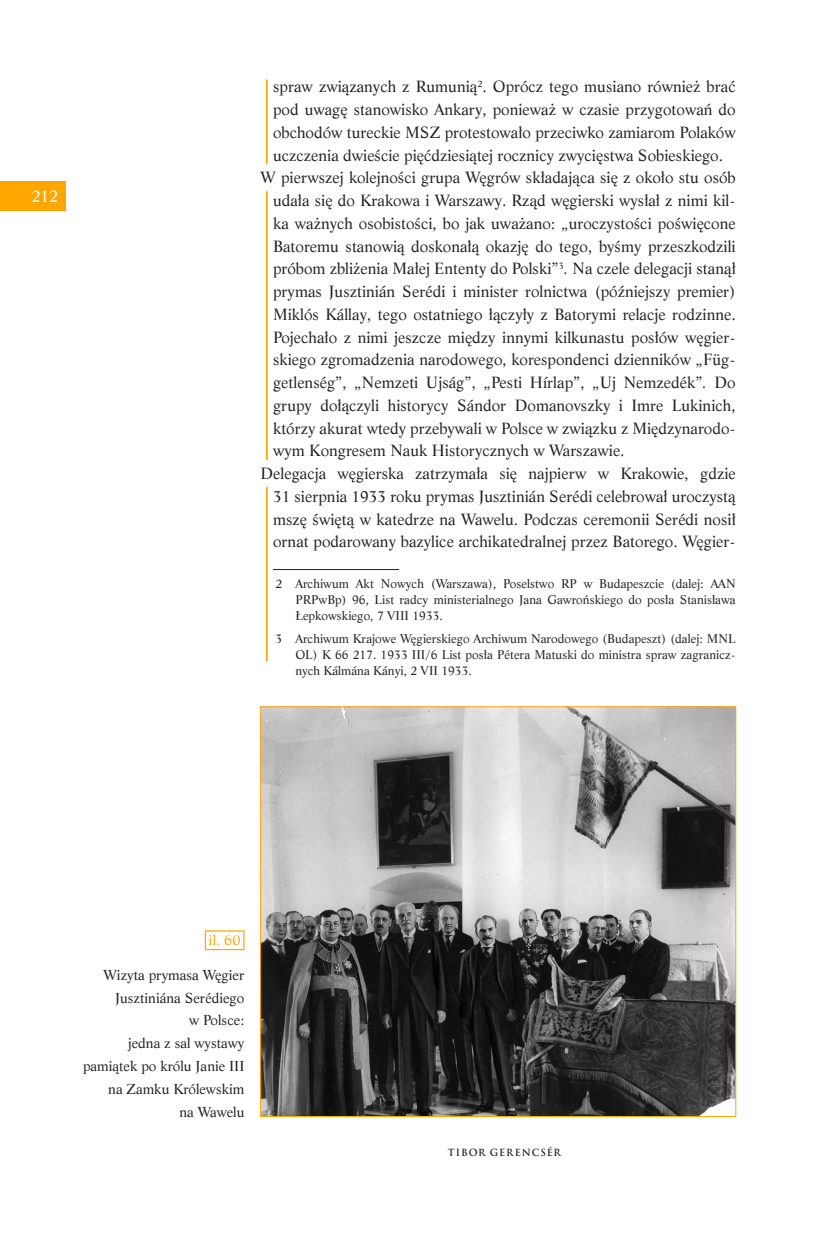
<style>
.page{position:relative;width:840px;height:1239px;background:#fff}
.page>*{position:absolute;margin:0;border:0;box-sizing:border-box;transform-origin:0 0}
.t1{font:16.62px "Life EU";color:#fff}
.t2{font:15.75px "Life EU";color:#231f20}
.t3{font:14px/22.8px "Life EU";color:#231f20;text-align:right}
.t4{font:14px "Life EU";color:#ffa700;scale:1.05 1}
.t5{font:12.25px/15.8px "Life EU";color:#231f20;text-align:justify}
.t6{font:700 9.62px "Trajan Pro";letter-spacing:.085em;color:#231f20}
.s1{font-style:italic}
</style>
<div class="page">
<div style="left:0;top:181px;width:66px;height:30px;background:#ffa700"></div>
<hr style="left:266px;top:79px;width:2px;height:582px;background:#ffa700">
<hr style="left:273px;top:569px;width:126px;height:1px;background:#231f20">
<img style="left:262px;top:708px;width:472px;height:406px">
<div style="left:205px;top:930px;width:39px;height:20px;background:#fff;border:1px solid #ffa700"></div>
<p class="t1" style="left:32px;top:185px;width:28px">212</p>
<p class="t2" style="left:273px;top:76px;width:464px">spraw związanych z Rumunią<sup>2</sup>. Oprócz tego musiano również brać</p>
<p class="t2" style="left:273px;top:99px;width:464px">pod uwagę stanowisko Ankary, ponieważ w czasie przygotowań do</p>
<p class="t2" style="left:273px;top:121px;width:464px">obchodów tureckie MSZ protestowało przeciwko zamiarom Polaków</p>
<p class="t2" style="left:273px;top:144px;width:451px">uczczenia dwieście pięćdziesiątej rocznicy zwycięstwa Sobieskiego.</p>
<p class="t2" style="left:261px;top:167px;width:476px">W pierwszej kolejności grupa Węgrów składająca się z około stu osób</p>
<p class="t2" style="left:273px;top:190px;width:464px">udała się do Krakowa i Warszawy. Rząd węgierski wysłał z nimi kil-</p>
<p class="t2" style="left:273px;top:212px;width:464px">ka ważnych osobistości, bo jak uważano: „uroczystości poświęcone</p>
<p class="t2" style="left:273px;top:235px;width:464px">Batoremu stanowią doskonałą okazję do tego, byśmy przeszkodzili</p>
<p class="t2" style="left:273px;top:258px;width:464px">próbom zbliżenia Małej Ententy do Polski”<sup>3</sup><span class="s1">.</span> Na czele delegacji stanął</p>
<p class="t2" style="left:273px;top:281px;width:464px">prymas Jusztinián Serédi i minister rolnictwa (późniejszy premier)</p>
<p class="t2" style="left:273px;top:303px;width:464px">Miklós Kállay, tego ostatniego łączyły z Batorymi relacje rodzinne.</p>
<p class="t2" style="left:273px;top:326px;width:464px">Pojechało z nimi jeszcze między innymi kilkunastu posłów węgier-</p>
<p class="t2" style="left:273px;top:349px;width:464px">skiego zgromadzenia narodowego, korespondenci dzienników „Füg-</p>
<p class="t2" style="left:273px;top:372px;width:464px">getlenség”, „Nemzeti Ujság”, „Pesti Hírlap”, „Uj Nemzedék”<span class="s1">.</span> Do</p>
<p class="t2" style="left:273px;top:394px;width:464px">grupy dołączyli historycy Sándor Domanovszky i Imre Lukinich,</p>
<p class="t2" style="left:273px;top:417px;width:464px">którzy akurat wtedy przebywali w Polsce w związku z Międzynarodo-</p>
<p class="t2" style="left:273px;top:440px;width:353px">wym Kongresem Nauk Historycznych w Warszawie.</p>
<p class="t2" style="left:261px;top:463px;width:476px">Delegacja węgierska zatrzymała się najpierw w Krakowie, gdzie</p>
<p class="t2" style="left:273px;top:485px;width:464px">31 sierpnia 1933 roku prymas Jusztinián Serédi celebrował uroczystą</p>
<p class="t2" style="left:273px;top:508px;width:464px">mszę świętą w katedrze na Wawelu. Podczas ceremonii Serédi nosił</p>
<p class="t2" style="left:273px;top:531px;width:464px">ornat podarowany bazylice archikatedralnej przez Batorego. Węgier-</p>
<p class="t5" style="left:295px;top:576px;width:442px;text-indent:-20px">2 Archiwum Akt Nowych (Warszawa), Poselstwo RP w Budapeszcie (dalej: AAN PRPwBp) 96, List radcy ministerialnego Jana Gawrońskiego do posła Stanisława Łepkowskiego, 7 VIII 1933.</p>
<p class="t5" style="left:295px;top:631px;width:442px;text-indent:-20px">3 Archiwum Krajowe Węgierskiego Archiwum Narodowego (Budapeszt) (dalej: MNL OL) K 66 217. 1933 III/6 List posła Pétera Matuski do ministra spraw zagranicz&shy;nych Kálmána Kányi, 2 VII 1933.</p>
<p class="t4" style="left:208px;top:930px;width:32px">il. 60</p>
<p class="t3" style="left:83px;top:963px;width:163px">Wizyta prymasa Węgier<br>Jusztiniána Serédiego<br>w Polsce:<br>jedna z sal wystawy pamiątek po królu Janie III na Zamku Królewskim<br>na Wawelu</p>
<p class="t6" style="left:448px;top:1146px;width:114px">TIBOR GERENCSÉR</p>
</div>
